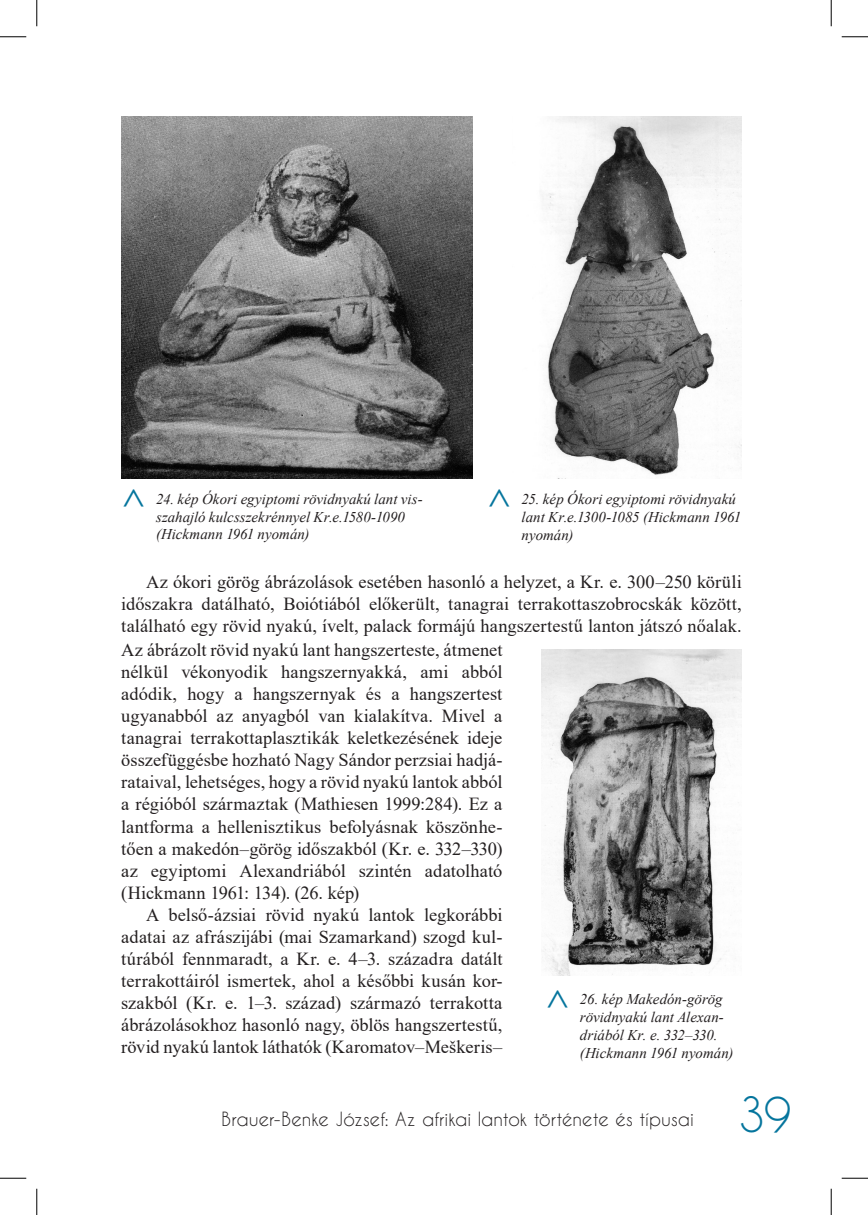
<style>
.page{position:relative;width:868px;height:1215px;background:#fff}
.page>*{position:absolute;margin:0;border:0;box-sizing:border-box;transform-origin:0 0}
.t1{font:45.5px "Caviar Dreams";color:#05759d}
.alcim_1{font:38.5px "Chantelli Antiqua";color:#05759d}
._4_kenyer{font:18.38px/22.1px "Times New Roman";color:#231f20;text-align:justify}
.t2{font:18.38px "Caviar Dreams";color:#231f20}
._4_kepalairas{font:italic 14.88px/17.8px "Times New Roman";letter-spacing:.005em;color:#231f20}
</style>
<div class="page">
<img style="left:121px;top:116px;width:351px;height:362px">
<img style="left:542px;top:116px;width:199px;height:359px">
<img style="left:541px;top:649px;width:200px;height:326px">
<svg style="left:0;top:36px;width:26px;height:1px"></svg>
<svg style="left:841px;top:36px;width:26px;height:1px"></svg>
<svg style="left:0;top:1177px;width:26px;height:1px"></svg>
<svg style="left:841px;top:1177px;width:26px;height:1px"></svg>
<svg style="left:36px;top:0;width:1px;height:26px"></svg>
<svg style="left:36px;top:1188px;width:1px;height:26px"></svg>
<svg style="left:830px;top:0;width:1px;height:26px"></svg>
<svg style="left:830px;top:1188px;width:1px;height:26px"></svg>
<p class="alcim_1" style="left:160px;top:488px;width:22px;rotate:90deg">&lt;</p>
<p class="_4_kepalairas" style="left:521px;top:489px;width:221px">25. kép Ókori egyiptomi rövidnyakú lant Kr.e.1300-1085 (Hickmann 1961 nyomán)</p>
<p class="alcim_1" style="left:525px;top:488px;width:22px;rotate:90deg">&lt;</p>
<p class="_4_kepalairas" style="left:156px;top:489px;width:268px">24. kép Ókori egyiptomi rövidnyakú lant vis&shy;szahajló kulcsszekrénnyel Kr.e.1580-1090 (Hickmann 1961 nyomán)</p>
<p class="_4_kenyer" style="left:121px;top:570px;width:622px;text-indent:25px">Az ókori görög ábrázolások esetében hasonló a helyzet, a Kr. e. 300–250 körüli időszakra datálható, Boiótiából előkerült, tanagrai terrakottaszobrocskák között, található egy rövid nyakú, ívelt, palack formájú hangszertestű lanton játszó nőalak.</p>
<p class="_4_kenyer" style="left:121px;top:638px;width:382px">Az ábrázolt rövid nyakú lant hangszerteste, átmenet nélkül vékonyodik hangszernyakká, ami abból adódik, hogy a hangszernyak és a hangszertest ugyanabból az anyagból van kialakítva. Mivel a tanagrai terrakottaplasztikák keletkezésének ideje összefüggésbe hozható Nagy Sándor perzsiai hadjá&shy;rataival, lehetséges, hogy a rövid nyakú lantok abból a régióból származtak (Mathiesen 1999:284). Ez a lantforma a hellenisztikus befolyásnak köszönhe&shy;tően a makedón–görög időszakból (Kr. e. 332–330) az egyiptomi Alexandriából szintén adatolható (Hickmann 1961: 134). (26. kép)</p>
<p class="_4_kenyer" style="left:121px;top:903px;width:382px;text-indent:25px">A belső-ázsiai rövid nyakú lantok legkorábbi adatai az afrászijábi (mai Szamarkand) szogd kul&shy;túrából fennmaradt, a Kr. e. 4–3. századra datált terrakottáiról ismertek, ahol a későbbi kusán kor&shy;szakból (Kr. e. 1–3. század) származó terrakotta ábrázolásokhoz hasonló nagy, öblös hangszertestű, rövid nyakú lantok láthatók (Karomatov–Meškeris–</p>
<p class="alcim_1" style="left:584px;top:988px;width:22px;rotate:90deg">&lt;</p>
<p class="_4_kepalairas" style="left:579px;top:990px;width:155px">26. kép Makedón-görög rövidnyakú lant Alexan&shy;driából Kr. e. 332–330. (Hickmann 1961 nyomán)</p>
<p class="t2" style="left:221px;top:1107px;width:473px">Brauer-Benke József: Az afrikai lantok története és típusai</p>
<h1 class="t1" style="left:737px;top:1087px;width:55px">39</h1>
</div>
